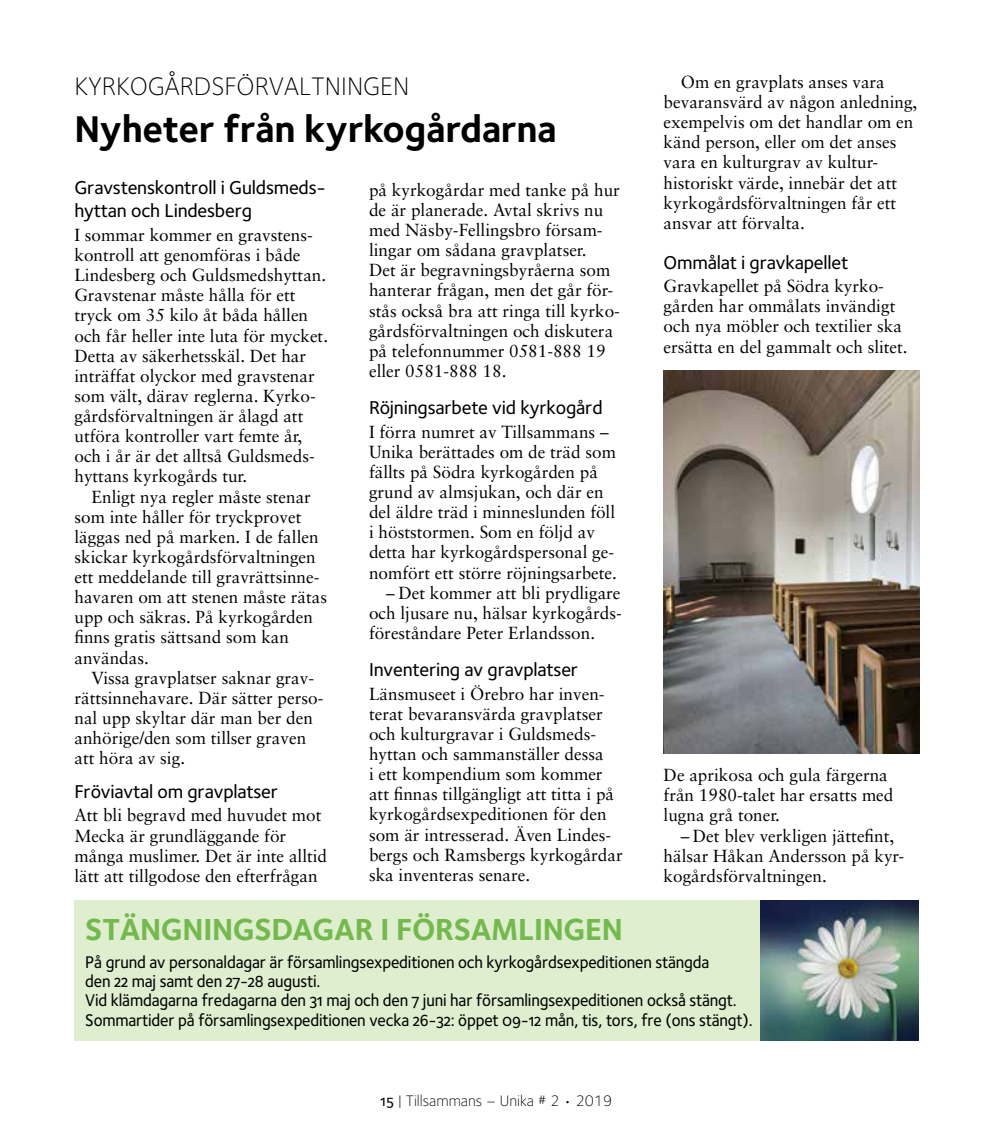
<style>
.page{position:relative;width:993px;height:1141px;background:#fff}
.page>*{position:absolute;margin:0;border:0;box-sizing:border-box;transform-origin:0 0}
.t1{font:700 38.5px "Foundry Sterling";letter-spacing:-.01em;color:#000}
.t2{font:700 31.5px "Foundry Sterling";letter-spacing:-.01em;color:#74b94d}
.t3{font:300 26.25px "Foundry Sterling";color:#000}
.t4{font:19.25px/23.1px "Foundry Sterling Medium OSF";letter-spacing:-.01em;color:#000}
.t5{font:17.5px/20.1px "Sabon";color:#000}
.t6{font:17.5px/19.2px "Foundry Sterling Medium OSF";letter-spacing:-.01em;color:#000;scale:.94 1}
.t7{font:300 15.75px "Foundry Sterling";color:#000}
.s1{font-family:"Foundry Sterling Medium OSF";font-weight:400}
</style>
<div class="page">
<div style="left:74px;top:900px;width:844px;height:141px;background:#deeecf"></div>
<img style="left:760px;top:900px;width:158px;height:141px">
<img style="left:663px;top:371px;width:256px;height:382px">
<h3 class="t3" style="left:74px;top:72px;width:336px">KYRKOGÅRDSFÖRVALTNINGEN</h3>
<h1 class="t1" style="left:74px;top:106px;width:483px">Nyheter från kyrkogårdarna</h1>
<p class="t5" style="left:369px;top:179px;width:252px">på kyrkogårdar med tanke på hur de är planerade. Avtal skrivs nu med Näsby-Fellingsbro försam&shy;lingar om sådana gravplatser.<br>Det är begravningsbyråerna som hanterar frågan, men det går för&shy;stås också bra att ringa till kyrko&shy;gårdsförvaltningen och diskutera på telefonnummer 0581-888 19 eller 0581-888 18.</p>
<p class="t4" style="left:369px;top:396px;width:235px">Röjningsarbete vid kyrkogård</p>
<p class="t5" style="left:369px;top:421px;width:249px">I förra numret av Tillsammans –<br>Unika berättades om de träd som fällts på Södra kyrkogården på grund av almsjukan, och där en del äldre träd i minneslunden föll i höststormen. Som en följd av detta har kyrkogårdspersonal ge&shy;nomfört ett större röjningsarbete.</p>
<p class="t5" style="left:369px;top:582px;width:254px;text-align:justify;text-indent:17px">– Det kommer att bli prydligare och ljusare nu, hälsar kyrkogårds&shy;föreståndare Peter Erlandsson.</p>
<p class="t4" style="left:369px;top:658px;width:211px">Inventering av gravplatser</p>
<p class="t5" style="left:369px;top:683px;width:255px">Länsmuseet i Örebro har inven&shy;terat bevaransvärda gravplatser och kulturgravar i Guldsmeds&shy;hyttan och sammanställer dessa<br>i ett kompendium som kommer att finnas tillgängligt att titta i på kyrkogårdsexpeditionen för den som är intresserad. Även Lindes&shy;bergs och Ramsbergs kyrkogårdar ska inventeras senare.</p>
<p class="t4" style="left:74px;top:176px;width:253px">Gravstenskontroll i Guldsmeds&shy;hyttan och Lindesberg</p>
<p class="t5" style="left:74px;top:225px;width:255px">I sommar kommer en gravstens&shy;kontroll att genomföras i både<br>Lindesberg och Guldsmedshyttan.<br>Gravstenar måste hålla för ett tryck om 35 kilo åt båda hållen och får heller inte luta för mycket.<br>Detta av säkerhetsskäl. Det har inträffat olyckor med gravstenar som vält, därav reglerna. Kyrko&shy;gårdsförvaltningen är ålagd att utföra kontroller vart femte år, och i år är det alltså Guldsmeds&shy;hyttans kyrkogårds tur.</p>
<p class="t5" style="left:74px;top:486px;width:254px;text-indent:17px">Enligt nya regler måste stenar som inte håller för tryckprovet läggas ned på marken. I de fallen skickar kyrkogårdsförvaltningen ett meddelande till gravrättsinne&shy;havaren om att stenen måste rätas upp och säkras. På kyrkogården finns gratis sättsand som kan användas.</p>
<p class="t5" style="left:74px;top:667px;width:250px;text-indent:17px">Vissa gravplatser saknar grav&shy;rättsinnehavare. Där sätter perso&shy;nal upp skyltar där man ber den anhörige/den som tillser graven att höra av sig.</p>
<p class="t4" style="left:74px;top:780px;width:205px">Fröviavtal om gravplatser</p>
<p class="t5" style="left:74px;top:805px;width:254px">Att bli begravd med huvudet mot<br>Mecka är grundläggande för många muslimer. Det är inte alltid lätt att tillgodose den efterfrågan</p>
<p class="t5" style="left:663px;top:72px;width:255px;text-indent:17px">Om en gravplats anses vara bevaransvärd av någon anledning, exempelvis om det handlar om en känd person, eller om det anses vara en kulturgrav av kultur&shy;historiskt värde, innebär det att kyrkogårdsförvaltningen får ett ansvar att förvalta.</p>
<p class="t4" style="left:663px;top:250px;width:186px">Ommålat i gravkapellet</p>
<p class="t5" style="left:663px;top:276px;width:245px">Gravkapellet på Södra kyrko&shy;gården har ommålats invändigt och nya möbler och textilier ska ersätta en del gammalt och slitet.</p>
<p class="t5" style="left:663px;top:765px;width:231px">De aprikosa och gula färgerna från 1980-talet har ersatts med lugna grå toner.</p>
<p class="t5" style="left:663px;top:825px;width:242px;text-indent:17px">– Det blev verkligen jättefint, hälsar Håkan Andersson på kyr&shy;kogårdsförvaltningen.</p>
<h2 class="t2" style="left:85px;top:910px;width:539px">STÄNGNINGSDAGAR I FÖRSAMLINGEN</h2>
<p class="t6" style="left:85px;top:952px;width:711px">På grund av personaldagar är församlingsexpeditionen och kyrkogårdsexpeditionen stängda<br>den 22 maj samt den 27-28 augusti.<br>Vid klämdagarna fredagarna den 31 maj och den 7 juni har församlingsexpeditionen också stängt.<br>Sommartider på församlingsexpeditionen vecka 26-32: öppet 09-12 mån, tis, tors, fre (ons stängt).</p>
<p class="t7" style="left:380px;top:1092px;width:233px"><span class="s1">15</span> | Tillsammans – Unika # 2 • 2019</p>
</div>
